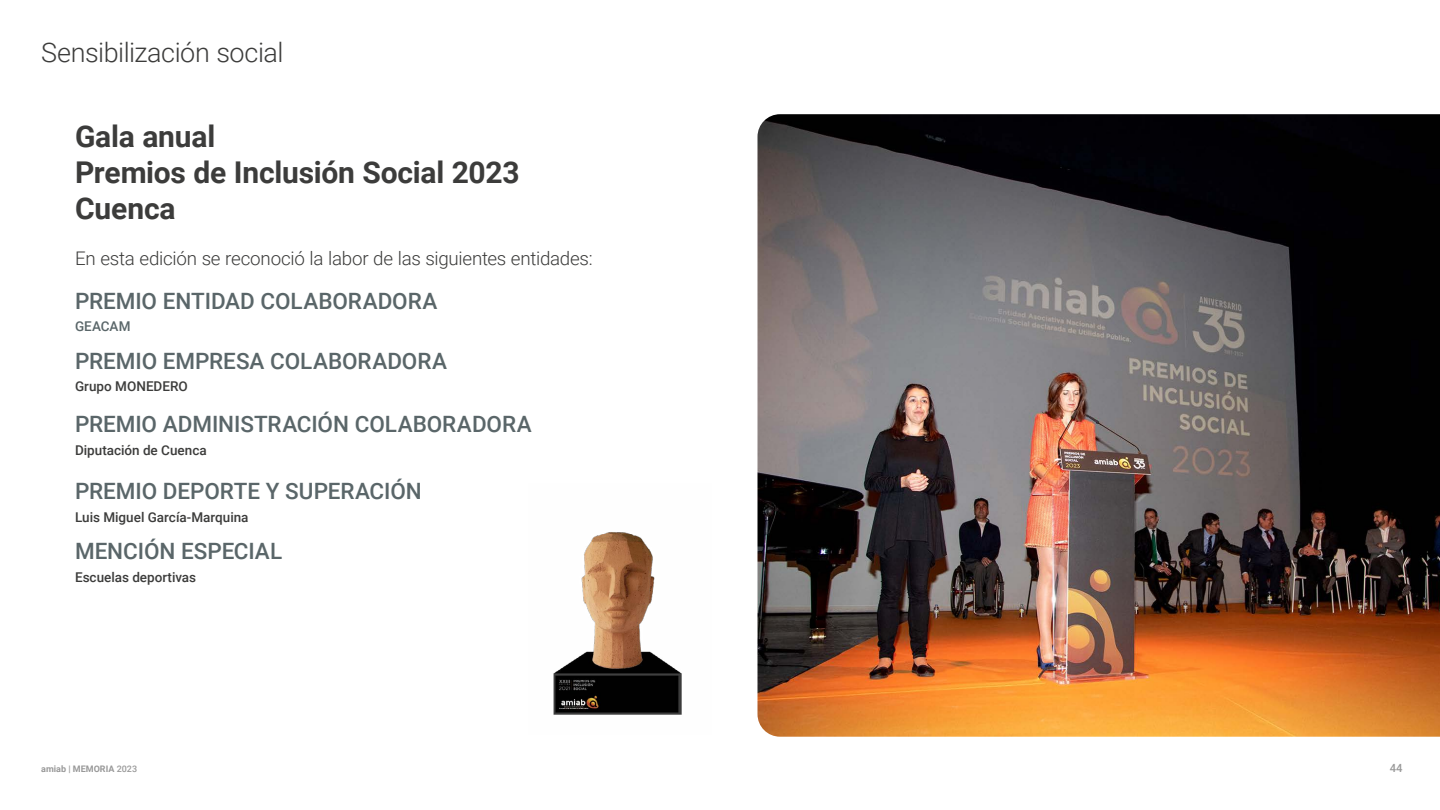
<style>
.page{position:relative;width:1440px;height:810px;background:#fff}
.page>*{position:absolute;margin:0;border:0;box-sizing:border-box;transform-origin:0 0}
.t1{font:700 30px/36px "Roboto";letter-spacing:-.005em;color:#3c3c3b}
.t2{font:300 27px "Roboto";letter-spacing:-.02em;color:#3c3c3b}
.t3{font:500 22.5px "Roboto";letter-spacing:-.005em;color:#5a6669}
.t4{font:300 18.75px "Roboto";letter-spacing:-.015em;color:#3c3c3b}
.t5{font:500 13.5px "Roboto";color:#3c3c3b}
.t6{font:500 13.5px "Roboto";letter-spacing:.005em;color:#5a6669}
.t7{font:500 11.25px "Roboto";color:#999}
.t8{font:700 9px "Roboto";color:#999}
.s1{font-weight:500}
</style>
<div class="page">
<img style="left:758px;top:114px;width:682px;height:623px">
<img style="left:553px;top:532px;width:129px;height:183px">
<p class="t2" style="left:41px;top:33px;width:244px">Sensibilización social</p>
<h1 class="t1" style="left:75px;top:117px;width:446px">Gala anual<br>Premios de Inclusión Social 2023<br>Cuenca</h1>
<p class="t4" style="left:75px;top:245px;width:519px">En esta edición se reconoció la labor de las siguientes entidades:</p>
<p class="t3" style="left:75px;top:285px;width:364px">PREMIO ENTIDAD COLABORADORA</p>
<p class="t6" style="left:75px;top:317px;width:57px">GEACAM</p>
<p class="t3" style="left:75px;top:345px;width:374px">PREMIO EMPRESA COLABORADORA</p>
<p class="t5" style="left:75px;top:377px;width:114px">Grupo MONEDERO</p>
<p class="t3" style="left:75px;top:409px;width:458px">PREMIO ADMINISTRACIÓN COLABORADORA</p>
<p class="t5" style="left:75px;top:441px;width:133px">Diputación de Cuenca</p>
<p class="t3" style="left:75px;top:475px;width:348px">PREMIO DEPORTE Y SUPERACIÓN</p>
<p class="t5" style="left:75px;top:507px;width:175px">Luis Miguel García-Marquina</p>
<p class="t3" style="left:75px;top:535px;width:209px">MENCIÓN ESPECIAL</p>
<p class="t5" style="left:75px;top:567px;width:123px">Escuelas deportivas</p>
<p class="t8" style="left:41px;top:763px;width:97px">amiab | MEMORIA <span class="s1">2023</span></p>
<p class="t7" style="left:1390px;top:760px;width:14px">44</p>
</div>
